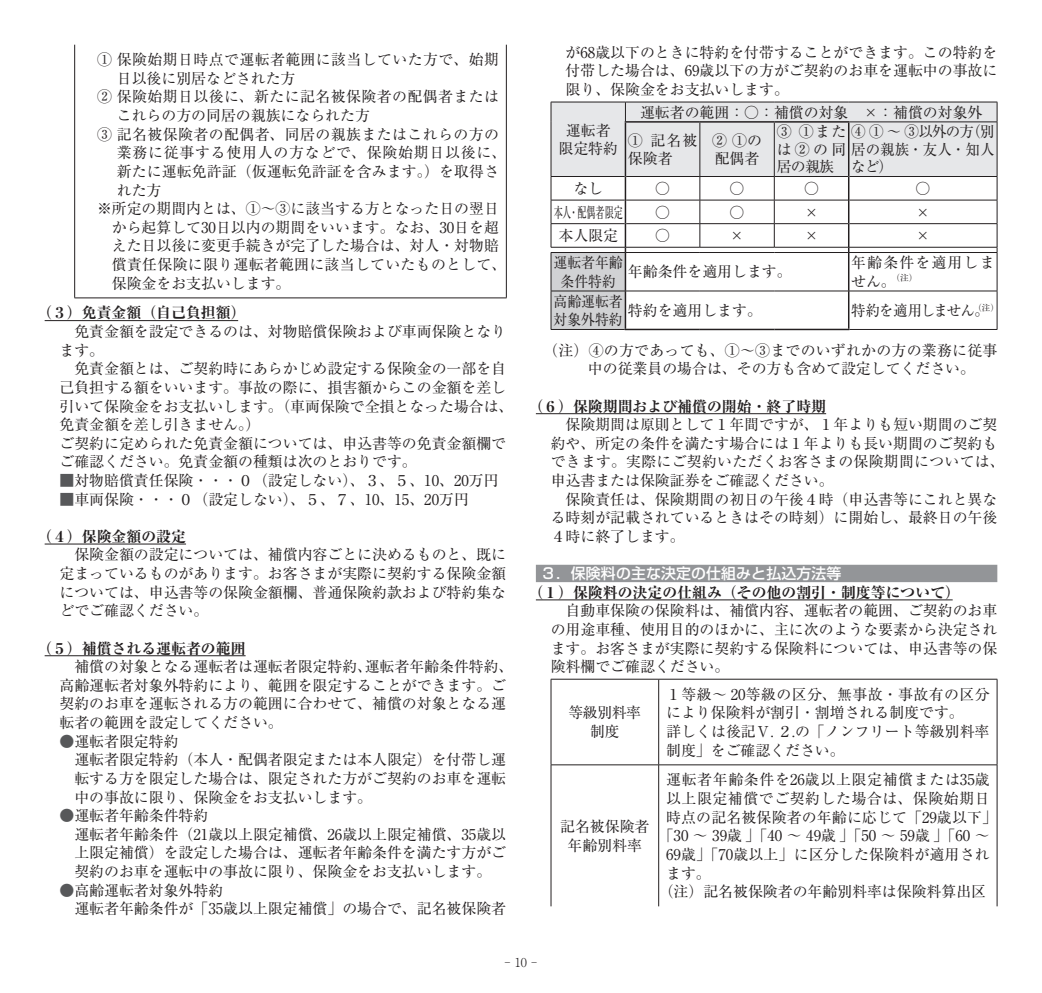
<style>
.page{position:relative;width:1042px;height:993px;background:#fff}
.page>*{position:absolute;margin:0;border:0;box-sizing:border-box;transform-origin:0 0}
.t1{font:14.88px/18.6px "Ryumin Pro";color:#231f20}
.t2{font:700 expanded 14.88px "Ryumin Pro";color:#231f20}
.t3{font:14.88px "Ryumin Pro";letter-spacing:.03em;color:#231f20}
.t4{font:14.88px "Ryumin Pro";letter-spacing:.02em;color:#231f20}
.t5{font:14.88px "Ryumin Pro";letter-spacing:.055em;color:#231f20}
.t6{font:14.88px "Ryumin Pro";letter-spacing:.045em;color:#231f20}
.t7{font:14.88px "Ryumin Pro";letter-spacing:.04em;color:#231f20}
.t8{font:500 14.88px "Shin Go Pro";letter-spacing:.01em;color:#fff}
.t9{font:14.88px/18.6px "Ryumin Pro";color:#231f20;text-align:center;scale:.93 1}
.t10{font:14.88px/18.6px "Ryumin Pro";letter-spacing:.08em;color:#231f20}
.t11{font:14.88px "Ryumin Pro";letter-spacing:-.07em;color:#231f20}
.t12{font:14.88px "Ryumin Pro";color:#231f20;scale:.61 1}
.t13{font:300 12.25px "Ryumin Pro";color:#231f20}
.s1{color:#57585a}
</style>
<div class="page">
<hr style="left:536px;top:413px;width:290px;height:1px;background:#231f20">
<div style="left:536px;top:564px;width:461px;height:18px;background:#939598"></div>
<hr style="left:536px;top:599px;width:416px;height:1px;background:#231f20">
<div style="left:551px;top:252px;width:74px;height:39px;background:#d1d2d4"></div>
<div style="left:551px;top:291px;width:74px;height:38px;background:#d1d2d4"></div>
<hr style="left:551px;top:252px;width:74px;height:1px;background:#231f20">
<hr style="left:551px;top:253px;width:1px;height:37px;background:#231f20">
<hr style="left:551px;top:290px;width:74px;height:1px;background:#231f20">
<hr style="left:551px;top:291px;width:1px;height:38px;background:#231f20">
<hr style="left:551px;top:329px;width:74px;height:1px;background:#231f20">
<hr style="left:849px;top:252px;width:148px;height:1px;background:#231f20">
<hr style="left:997px;top:253px;width:1px;height:37px;background:#231f20">
<hr style="left:849px;top:290px;width:148px;height:1px;background:#231f20">
<hr style="left:997px;top:291px;width:1px;height:38px;background:#231f20">
<hr style="left:849px;top:329px;width:148px;height:1px;background:#231f20">
<svg style="left:551px;top:102px;width:447px;height:150px"></svg>
<hr style="left:625px;top:253px;width:1px;height:37px;background:#231f20">
<hr style="left:848px;top:253px;width:1px;height:37px;background:#231f20">
<hr style="left:625px;top:291px;width:1px;height:37px;background:#231f20">
<hr style="left:848px;top:291px;width:1px;height:37px;background:#231f20">
<hr style="left:625px;top:328px;width:75px;height:2px;background:#231f20">
<hr style="left:700px;top:328px;width:74px;height:2px;background:#231f20">
<hr style="left:774px;top:328px;width:75px;height:2px;background:#231f20">
<hr style="left:625px;top:247px;width:75px;height:1px;background:#231f20">
<hr style="left:700px;top:247px;width:74px;height:1px;background:#231f20">
<hr style="left:774px;top:247px;width:75px;height:1px;background:#231f20">
<hr style="left:625px;top:252px;width:75px;height:1px;background:#231f20">
<hr style="left:700px;top:252px;width:74px;height:1px;background:#231f20">
<hr style="left:774px;top:252px;width:75px;height:1px;background:#231f20">
<hr style="left:625px;top:290px;width:75px;height:1px;background:#231f20">
<hr style="left:700px;top:290px;width:74px;height:1px;background:#231f20">
<hr style="left:774px;top:290px;width:75px;height:1px;background:#231f20">
<hr style="left:551px;top:678px;width:108px;height:1px;background:#231f20">
<hr style="left:551px;top:679px;width:1px;height:85px;background:#231f20">
<hr style="left:659px;top:678px;width:338px;height:1px;background:#231f20">
<hr style="left:658px;top:679px;width:1px;height:85px;background:#231f20">
<hr style="left:997px;top:679px;width:1px;height:85px;background:#231f20">
<hr style="left:551px;top:764px;width:108px;height:1px;background:#231f20">
<hr style="left:551px;top:764px;width:1px;height:142px;background:#231f20">
<hr style="left:659px;top:764px;width:338px;height:1px;background:#231f20">
<hr style="left:658px;top:764px;width:1px;height:142px;background:#231f20">
<hr style="left:997px;top:764px;width:1px;height:142px;background:#231f20">
<hr style="left:45px;top:320px;width:193px;height:1px;background:#231f20">
<hr style="left:45px;top:543px;width:141px;height:1px;background:#231f20">
<hr style="left:45px;top:655px;width:201px;height:1px;background:#231f20">
<hr style="left:74px;top:45px;width:1px;height:252px;background:#231f20">
<hr style="left:506px;top:45px;width:1px;height:252px;background:#231f20">
<hr style="left:74px;top:297px;width:432px;height:1px;background:#231f20">
<p class="t3" style="left:97px;top:48px;width:403px">① 保険始期日時点で運転者範囲に該当していた方で、始期</p>
<p class="t1" style="left:117px;top:68px;width:180px">日以後に別居などされた方</p>
<p class="t3" style="left:97px;top:85px;width:403px">② 保険始期日以後に、新たに記名被保険者の配偶者または</p>
<p class="t1" style="left:117px;top:105px;width:254px">これらの方の同居の親族になられた方</p>
<p class="t3" style="left:97px;top:122px;width:403px">③ 記名被保険者の配偶者、同居の親族またはこれらの方の</p>
<p class="t5" style="left:117px;top:141px;width:391px">業務に従事する使用人の方などで、保険始期日以後に、</p>
<p class="t1" style="left:117px;top:161px;width:384px">新たに運転免許証（仮運転免許証を含みます。）を取得さ</p>
<p class="t1" style="left:117px;top:180px;width:46px">れた方</p>
<p class="t1" style="left:97px;top:198px;width:403px">※所定の期間内とは、①～③に該当する方となった日の翌日</p>
<p class="t1" style="left:112px;top:217px;width:388px">から起算して30日以内の期間をいいます。なお、30日を超</p>
<p class="t1" style="left:112px;top:235px;width:388px">えた日以後に変更手続きが完了した場合は、対人・対物賠</p>
<p class="t4" style="left:112px;top:253px;width:396px">償責任保険に限り運転者範囲に該当していたものとして、</p>
<p class="t1" style="left:112px;top:273px;width:180px">保険金をお支払いします。</p>
<p class="t2" style="left:37px;top:301px;width:210px">（３）免責金額（自己負担額）</p>
<p class="t1" style="left:60px;top:321px;width:455px">　免責金額を設定できるのは、対物賠償保険および車両保険となります。<br>　免責金額とは、ご契約時にあらかじめ設定する保険金の一部を自己負担する額をいいます。事故の際に、損害額からこの金額を差し引いて保険金をお支払いします。（車両保険で全損となった場合は、免責金額を差し引きません。）<br>ご契約に定められた免責金額については、申込書等の免責金額欄でご確認ください。免責金額の種類は次のとおりです。</p>
<p class="t1" style="left:60px;top:470px;width:441px"><span class="s1">■</span>対物賠償責任保険・・・０（設定しない）、３、５、10、20万円</p>
<p class="t1" style="left:60px;top:488px;width:411px"><span class="s1">■</span>車両保険・・・０（設定しない）、５、７、10、15、20万円</p>
<p class="t2" style="left:37px;top:524px;width:150px">（４）保険金額の設定</p>
<p class="t1" style="left:60px;top:544px;width:448px;text-align:justify">　保険金額の設定については、補償内容ごとに決めるものと、既に定まっているものがあります。お客さまが実際に契約する保険金額については、申込書等の保険金額欄、普通保険約款および特約集などでご確認ください。</p>
<p class="t2" style="left:37px;top:636px;width:210px">（５）補償される運転者の範囲</p>
<p class="t1" style="left:60px;top:656px;width:455px">　補償の対象となる運転者は運転者限定特約、運転者年齢条件特約、高齢運転者対象外特約により、範囲を限定することができます。ご契約のお車を運転される方の範囲に合わせて、補償の対象となる運転者の範囲を設定してください。</p>
<p class="t1" style="left:74px;top:730px;width:433px;text-indent:-15px"><span class="s1">●</span>運転者限定特約<br>運転者限定特約（本人・配偶者限定または本人限定）を付帯し運転する方を限定した場合は、限定された方がご契約のお車を運転中の事故に限り、保険金をお支払いします。</p>
<p class="t1" style="left:74px;top:805px;width:433px;text-indent:-15px"><span class="s1">●</span>運転者年齢条件特約<br>運転者年齢条件（21歳以上限定補償、26歳以上限定補償、35歳以上限定補償）を設定した場合は、運転者年齢条件を満たす方がご契約のお車を運転中の事故に限り、保険金をお支払いします。</p>
<p class="t1" style="left:74px;top:879px;width:433px;text-indent:-15px"><span class="s1">●</span>高齢運転者対象外特約<br>運転者年齢条件が「35歳以上限定補償」の場合で、記名被保険者</p>
<p class="t1" style="left:566px;top:42px;width:433px;text-align:justify">が68歳以下のときに特約を付帯することができます。この特約を付帯した場合は、69歳以下の方がご契約のお車を運転中の事故に限り、保険金をお支払いします。</p>
<p class="t1" style="left:558px;top:120px;width:61px;text-align:center">運転者限定特約</p>
<p class="t1" style="left:628px;top:97px;width:356px;line-height:28.5px;text-indent:12px">運転者の範囲：○：補償の対象　×：補償の対象外<br>① 記名被</p>
<p class="t1" style="left:628px;top:148px;width:46px">保険者</p>
<p class="t1" style="left:712px;top:131px;width:51px;line-height:17.3px">② ①の配偶者</p>
<p class="t1" style="left:777px;top:122px;width:219px;line-height:17.3px;text-align:justify">③ ①また ④ ① ～ ③以外の方（別は ② の同居の親族・友人・知人居の親族</p>
<p class="t1" style="left:851px;top:156px;width:43px">など）</p>
<p class="t1" style="left:573px;top:178px;width:31px">なし</p>
<p class="t1" style="left:655px;top:178px;width:16px">○</p>
<p class="t1" style="left:729px;top:178px;width:16px">○</p>
<p class="t1" style="left:804px;top:178px;width:16px">○</p>
<p class="t1" style="left:915px;top:178px;width:16px">○</p>
<p class="t12" style="left:554px;top:200px;width:115px">本人・配偶者限定</p>
<p class="t1" style="left:655px;top:202px;width:16px">○</p>
<p class="t1" style="left:729px;top:202px;width:16px">○</p>
<p class="t1" style="left:804px;top:202px;width:16px">×</p>
<p class="t1" style="left:915px;top:202px;width:16px">×</p>
<p class="t1" style="left:558px;top:225px;width:61px">本人限定</p>
<p class="t1" style="left:655px;top:225px;width:16px">○</p>
<p class="t1" style="left:729px;top:225px;width:16px">×</p>
<p class="t1" style="left:804px;top:225px;width:16px">×</p>
<p class="t1" style="left:915px;top:225px;width:16px">×</p>
<p class="t9" style="left:553px;top:252px;width:76px">運転者年齢条件特約</p>
<p class="t1" style="left:628px;top:261px;width:165px">年齢条件を適用します。</p>
<p class="t10" style="left:851px;top:252px;width:145px">年齢条件を適用しません。<sup>（注）</sup></p>
<p class="t9" style="left:553px;top:290px;width:76px;text-align:left">高齢運転者対象外特約</p>
<p class="t1" style="left:628px;top:300px;width:135px">特約を適用します。</p>
<p class="t11" style="left:851px;top:298px;width:149px">特約を適用しません。<sup>（注）</sup></p>
<p class="t1" style="left:588px;top:340px;width:411px;text-indent:-45px">（注）④の方であっても、①～③までのいずれかの方の業務に従事中の従業員の場合は、その方も含めて設定してください。</p>
<p class="t2" style="left:528px;top:394px;width:299px">（６）保険期間および補償の開始・終了時期</p>
<p class="t1" style="left:551px;top:414px;width:455px">　保険期間は原則として１年間ですが、１年よりも短い期間のご契約や、所定の条件を満たす場合には１年よりも長い期間のご契約もできます。実際にご契約いただくお客さまの保険期間については、申込書または保険証券をご確認ください。<br>　保険責任は、保険期間の初日の午後４時（申込書等にこれと異なる時刻が記載されているときはその時刻）に開始し、最終日の午後<br>４時に終了します。</p>
<p class="t8" style="left:541px;top:561px;width:302px">３．保険料の主な決定の仕組みと払込方法等</p>
<p class="t2" style="left:528px;top:580px;width:433px">（１）保険料の決定の仕組み（その他の割引・制度等について）</p>
<p class="t1" style="left:551px;top:600px;width:448px;text-align:justify">　自動車保険の保険料は、補償内容、運転者の範囲、ご契約のお車の用途車種、使用目的のほかに、主に次のような要素から決定されます。お客さまが実際に契約する保険料については、申込書等の保険料欄でご確認ください。</p>
<p class="t1" style="left:568px;top:702px;width:74px;text-align:center">等級別料率制度</p>
<p class="t1" style="left:666px;top:683px;width:325px">１等級～ 20等級の区分、無事故・事故有の区分により保険料が割引・割増される制度です。<br>詳しくは後記Ⅴ. ２.の「ノンフリート等級別料率制度」をご確認ください。</p>
<p class="t1" style="left:560px;top:815px;width:91px;text-align:center">記名被保険者年齢別料率</p>
<p class="t6" style="left:666px;top:767px;width:325px">運転者年齢条件を26歳以上限定補償または35歳</p>
<p class="t7" style="left:666px;top:786px;width:325px">以上限定補償でご契約した場合は、保険始期日</p>
<p class="t1" style="left:666px;top:806px;width:332px">時点の記名被保険者の年齢に応じて「29歳以下」</p>
<p class="t1" style="left:659px;top:825px;width:332px">「30 ～ 39歳」「40 ～ 49歳」「50 ～ 59歳」「60 ～</p>
<p class="t1" style="left:666px;top:843px;width:325px">69歳」「70歳以上」に区分した保険料が適用され</p>
<p class="t1" style="left:666px;top:862px;width:46px">ます。</p>
<p class="t1" style="left:659px;top:880px;width:329px">（注）記名被保険者の年齢別料率は保険料算出区</p>
<p class="t13" style="left:505px;top:952px;width:34px">- 10 -</p>
</div>
